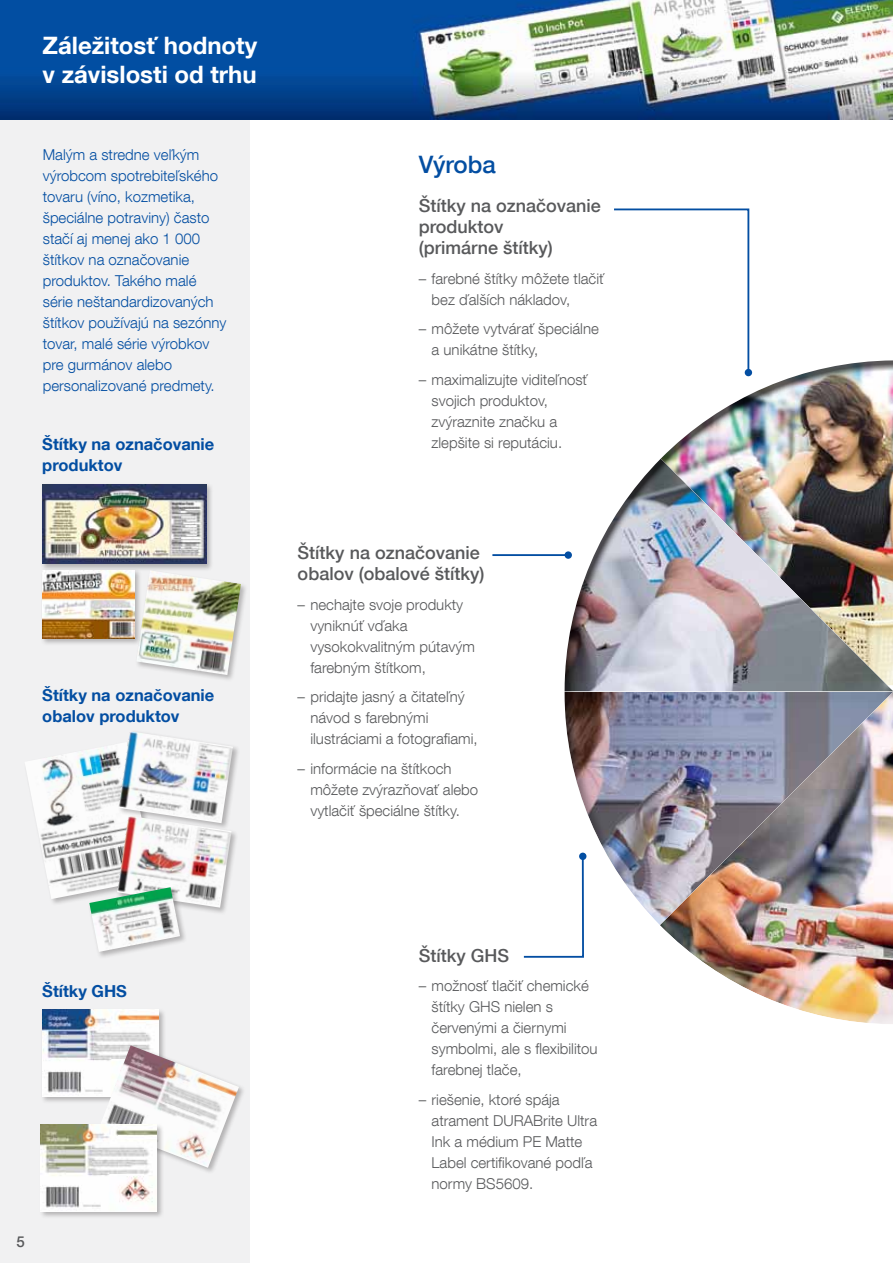
<style>
.page{position:relative;width:893px;height:1263px;background:#fff}
.page>*{position:absolute;margin:0;border:0;box-sizing:border-box;transform-origin:0 0}
.t1{font:700 24px/28.8px "Helvetica Neue LT Com";color:#fff}
.t2{font:500 24px "Helvetica Neue LT Com";color:#034ea2}
.t3{font:500 18px/21px "Helvetica Neue LT Com";color:#58595b}
.t4{font:700 16.5px/21px "Helvetica Neue LT Com";color:#034ea2}
.t5{font:300 15px/21px "Helvetica Neue LT Com";color:#58595b}
.t6{font:300 15px/21px "Helvetica Neue LT Com";color:#034ea2}
.t7{font:500 15px "Helvetica Neue LT Com";color:#58595b}
</style>
<div class="page">
<div style="left:564px;top:359px;width:329px;height:655px;background:#231f20;opacity:.75"></div>
<svg style="left:612px;top:208px;width:138px;height:166px"></svg>
<div style="left:745px;top:369px;width:7px;height:7px;background:#034ea2;border-radius:50%"></div>
<hr style="left:492px;top:554px;width:76px;height:2px;background:#034ea2">
<div style="left:565px;top:551px;width:7px;height:8px;background:#034ea2;border-radius:50%"></div>
<svg style="left:523px;top:854px;width:62px;height:105px"></svg>
<div style="left:579px;top:853px;width:7px;height:7px;background:#034ea2;border-radius:50%"></div>
<div style="left:0;top:0;width:250px;height:1263px;background:#f1f1f2"></div>
<img style="left:0;top:0;width:893px;height:119px">
<div style="left:41px;top:482px;width:173px;height:89px;background:#231f20;opacity:.3"></div>
<img style="left:42px;top:484px;width:164px;height:80px">
<div style="left:135px;top:569px;width:113px;height:113px;background:#231f20;opacity:.3"></div>
<img style="left:136px;top:570px;width:105px;height:105px">
<div style="left:41px;top:568px;width:101px;height:78px;background:#231f20;opacity:.3"></div>
<img style="left:42px;top:570px;width:92px;height:68px">
<div style="left:23px;top:741px;width:138px;height:165px;background:#231f20;opacity:.3"></div>
<img style="left:25px;top:742px;width:92px;height:157px">
<div style="left:41px;top:1008px;width:125px;height:95px;background:#231f20;opacity:.3"></div>
<img style="left:42px;top:1009px;width:116px;height:87px">
<div style="left:98px;top:1044px;width:148px;height:131px;background:#231f20;opacity:.3"></div>
<img style="left:100px;top:1045px;width:139px;height:123px">
<div style="left:39px;top:1123px;width:125px;height:95px;background:#231f20;opacity:.3"></div>
<img style="left:41px;top:1124px;width:116px;height:87px">
<div style="left:117px;top:730px;width:123px;height:100px;background:#231f20;opacity:.3"></div>
<img style="left:119px;top:731px;width:114px;height:83px">
<div style="left:116px;top:814px;width:123px;height:101px;background:#231f20;opacity:.3"></div>
<img style="left:117px;top:816px;width:115px;height:92px">
<div style="left:88px;top:886px;width:100px;height:73px;background:#231f20;opacity:.3"></div>
<img style="left:89px;top:887px;width:91px;height:65px">
<h1 class="t1" style="left:43px;top:30px;width:216px">Záležitosť hodnoty v závislosti od trhu</h1>
<p class="t6" style="left:43px;top:143px;width:185px">Malým a stredne veľkým výrobcom spotrebiteľského tovaru (víno, kozmetika, špeciálne potraviny) často stačí aj menej ako 1 000 štítkov na označovanie produktov. Takého malé série neštandardizovaných štítkov používajú na sezónny tovar, malé série výrobkov pre gurmánov alebo personalizované predmety.</p>
<h1 class="t2" style="left:419px;top:150px;width:78px">Výroba</h1>
<p class="t3" style="left:419px;top:195px;width:184px">Štítky na označovanie produktov<br>(primárne štítky)</p>
<p class="t5" style="left:432px;top:267px;width:174px;text-indent:-13px">– farebné štítky môžete tlačiť bez ďalších nákladov,</p>
<p class="t5" style="left:432px;top:318px;width:169px;text-indent:-13px">– môžete vytvárať špeciálne a unikátne štítky,</p>
<p class="t5" style="left:432px;top:368px;width:158px;text-indent:-13px">– maximalizujte viditeľnosť svojich produktov, zvýraznite značku a zlepšite si reputáciu.</p>
<p class="t4" style="left:42px;top:433px;width:174px">Štítky na označovanie produktov</p>
<p class="t4" style="left:42px;top:684px;width:174px">Štítky na označovanie obalov produktov</p>
<p class="t3" style="left:298px;top:542px;width:188px">Štítky na označovanie obalov (obalové štítky)</p>
<p class="t5" style="left:310px;top:593px;width:166px;text-indent:-13px">– nechajte svoje produkty vyniknúť vďaka vysokokvalitným pútavým farebným štítkom,</p>
<p class="t5" style="left:310px;top:686px;width:169px;text-indent:-13px">– pridajte jasný a čitateľný návod s farebnými ilustráciami a fotografiami,</p>
<p class="t5" style="left:310px;top:757px;width:169px;text-indent:-13px">– informácie na štítkoch môžete zvýrazňovať alebo vytlačiť špeciálne štítky.</p>
<p class="t4" style="left:42px;top:980px;width:86px">Štítky GHS</p>
<p class="t7" style="left:16px;top:1233px;width:10px">5</p>
<p class="t3" style="left:419px;top:944px;width:92px">Štítky GHS</p>
<p class="t5" style="left:432px;top:975px;width:168px;text-indent:-13px">– možnosť tlačiť chemické štítky GHS nielen s červenými a čiernymi symbolmi, ale s flexibilitou farebnej tlače,</p>
<p class="t5" style="left:432px;top:1088px;width:167px;text-indent:-13px">– riešenie, ktoré spája atrament DURABrite Ultra<br>Ink a médium PE Matte<br>Label certifikované podľa normy BS5609.</p>
</div>
